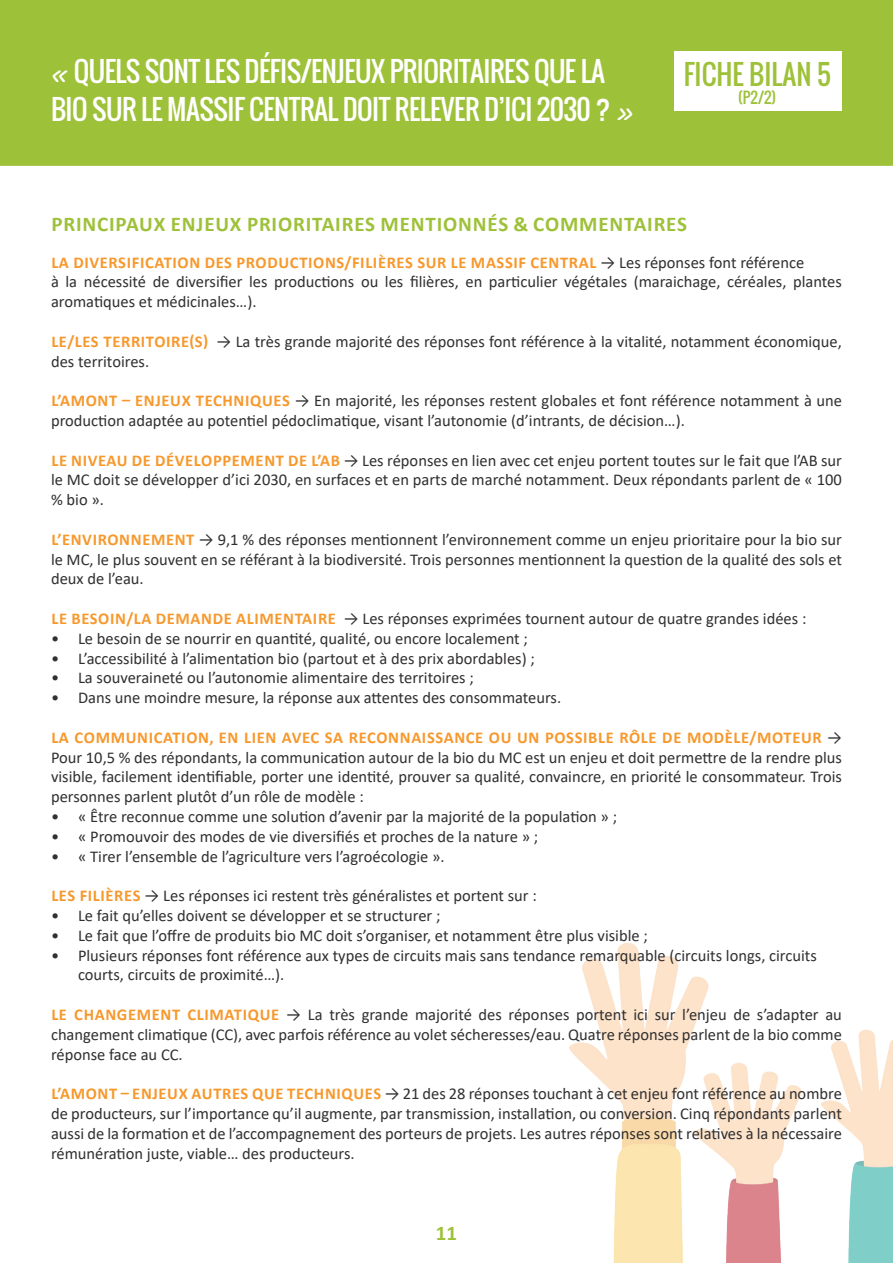
<style>
.page{position:relative;width:893px;height:1263px;background:#fff}
.page>*{position:absolute;margin:0;border:0;box-sizing:border-box;transform-origin:0 0}
.t1{font:27px/37.5px "Oswald";letter-spacing:-.02em;color:#fff}
.t2{font:27px "Oswald";color:#9ec13a}
.t3{font:700 21px "Calibri";letter-spacing:.04em;color:#9ec13a}
.t4{font:16.5px/19.8px "Calibri";color:#312f30;text-align:justify}
.t5{font:15px "Oswald";color:#9ec13a}
.s1{font-family:"MV Boli"}
.s2{font-weight:700;color:#f7982c}
</style>
<div class="page">
<img style="left:569px;top:943px;width:324px;height:320px">
<div style="left:0;top:0;width:893px;height:166px;background:#9ec13a"></div>
<div style="left:674px;top:51px;width:168px;height:60px;background:#fff"></div>
<h1 class="t1" style="left:51px;top:53px;width:584px"><span class="s1">«</span> QUELS SONT LES DÉFIS/ENJEUX PRIORITAIRES QUE LA<br>BIO SUR LE MASSIF CENTRAL DOIT RELEVER D’ICI 2030 ? <span class="s1">»</span></h1>
<h1 class="t2" style="left:684px;top:54px;width:149px">FICHE BILAN 5</h1>
<p class="t5" style="left:738px;top:86px;width:40px">(P2/2)</p>
<p class="t3" style="left:51px;top:209px;width:637px">PRINCIPAUX ENJEUX PRIORITAIRES MENTIONNÉS &amp; COMMENTAIRES</p>
<p class="t4" style="left:51px;top:252px;width:792px;text-align:left"><span class="s2">LA DIVERSIFICATION DES PRODUCTIONS/FILIÈRES SUR LE MASSIF CENTRAL</span> → Les réponses font référence<br>à la nécessité de diversifier les productions ou les filières, en particulier végétales (maraichage, céréales, plantes aromatiques et médicinales…).</p>
<p class="t4" style="left:51px;top:331px;width:792px"><span class="s2">LE/LES TERRITOIRE(S)</span> → La très grande majorité des réponses font référence à la vitalité, notamment économique, des territoires.</p>
<p class="t4" style="left:51px;top:390px;width:792px"><span class="s2">L’AMONT – ENJEUX TECHNIQUES</span> → En majorité, les réponses restent globales et font référence notamment à une production adaptée au potentiel pédoclimatique, visant l’autonomie (d’intrants, de décision…).</p>
<p class="t4" style="left:51px;top:450px;width:792px"><span class="s2">LE NIVEAU DE DÉVELOPPEMENT DE L’AB</span> → Les réponses en lien avec cet enjeu portent toutes sur le fait que l’AB sur le MC doit se développer d’ici 2030, en surfaces et en parts de marché notamment. Deux répondants parlent de « 100 % bio ».</p>
<p class="t4" style="left:51px;top:529px;width:792px"><span class="s2">L’ENVIRONNEMENT</span> → 9,1 % des réponses mentionnent l’environnement comme un enjeu prioritaire pour la bio sur le MC, le plus souvent en se référant à la biodiversité. Trois personnes mentionnent la question de la qualité des sols et deux de l’eau.</p>
<p class="t4" style="left:51px;top:608px;width:756px"><span class="s2">LE BESOIN/LA DEMANDE ALIMENTAIRE</span> → Les réponses exprimées tournent autour de quatre grandes idées :</p>
<p class="t4" style="left:51px;top:628px;width:478px">• Le besoin de se nourrir en quantité, qualité, ou encore localement ;</p>
<p class="t4" style="left:51px;top:648px;width:485px">• L’accessibilité à l’alimentation bio (partout et à des prix abordables) ;</p>
<p class="t4" style="left:51px;top:668px;width:424px">• La souveraineté ou l’autonomie alimentaire des territoires ;</p>
<p class="t4" style="left:51px;top:687px;width:512px">• Dans une moindre mesure, la réponse aux attentes des consommateurs.</p>
<p class="t4" style="left:51px;top:727px;width:792px"><span class="s2">LA COMMUNICATION, EN LIEN AVEC SA RECONNAISSANCE OU UN POSSIBLE RÔLE DE MODÈLE/MOTEUR</span> → Pour 10,5 % des répondants, la communication autour de la bio du MC est un enjeu et doit permettre de la rendre plus visible, facilement identifiable, porter une identité, prouver sa qualité, convaincre, en priorité le consommateur. Trois personnes parlent plutôt d’un rôle de modèle :</p>
<p class="t4" style="left:51px;top:806px;width:568px">• « Être reconnue comme une solution d’avenir par la majorité de la population » ;</p>
<p class="t4" style="left:51px;top:826px;width:489px">• « Promouvoir des modes de vie diversifiés et proches de la nature » ;</p>
<p class="t4" style="left:51px;top:846px;width:395px">• « Tirer l’ensemble de l’agriculture vers l’agroécologie ».</p>
<p class="t4" style="left:51px;top:885px;width:487px"><span class="s2">LES FILIÈRES</span> → Les réponses ici restent très généralistes et portent sur :</p>
<p class="t4" style="left:51px;top:905px;width:391px">• Le fait qu’elles doivent se développer et se structurer ;</p>
<p class="t4" style="left:51px;top:925px;width:598px">• Le fait que l’offre de produits bio MC doit s’organiser, et notamment être plus visible ;</p>
<p class="t4" style="left:78px;top:945px;width:740px;text-indent:-27px">• Plusieurs réponses font référence aux types de circuits mais sans tendance remarquable (circuits longs, circuits courts, circuits de proximité…).</p>
<p class="t4" style="left:51px;top:1004px;width:792px"><span class="s2">LE CHANGEMENT CLIMATIQUE</span> → La très grande majorité des réponses portent ici sur l’enjeu de s’adapter au changement climatique (CC), avec parfois référence au volet sécheresses/eau. Quatre réponses parlent de la bio comme réponse face au CC.</p>
<p class="t4" style="left:51px;top:1083px;width:792px"><span class="s2">L’AMONT – ENJEUX AUTRES QUE TECHNIQUES</span> → 21 des 28 réponses touchant à cet enjeu font référence au nombre de producteurs, sur l’importance qu’il augmente, par transmission, installation, ou conversion. Cinq répondants parlent aussi de la formation et de l’accompagnement des porteurs de projets. Les autres réponses sont relatives à la nécessaire rémunération juste, viable… des producteurs.</p>
<p class="t3" style="left:436px;top:1218px;width:23px">11</p>
</div>
